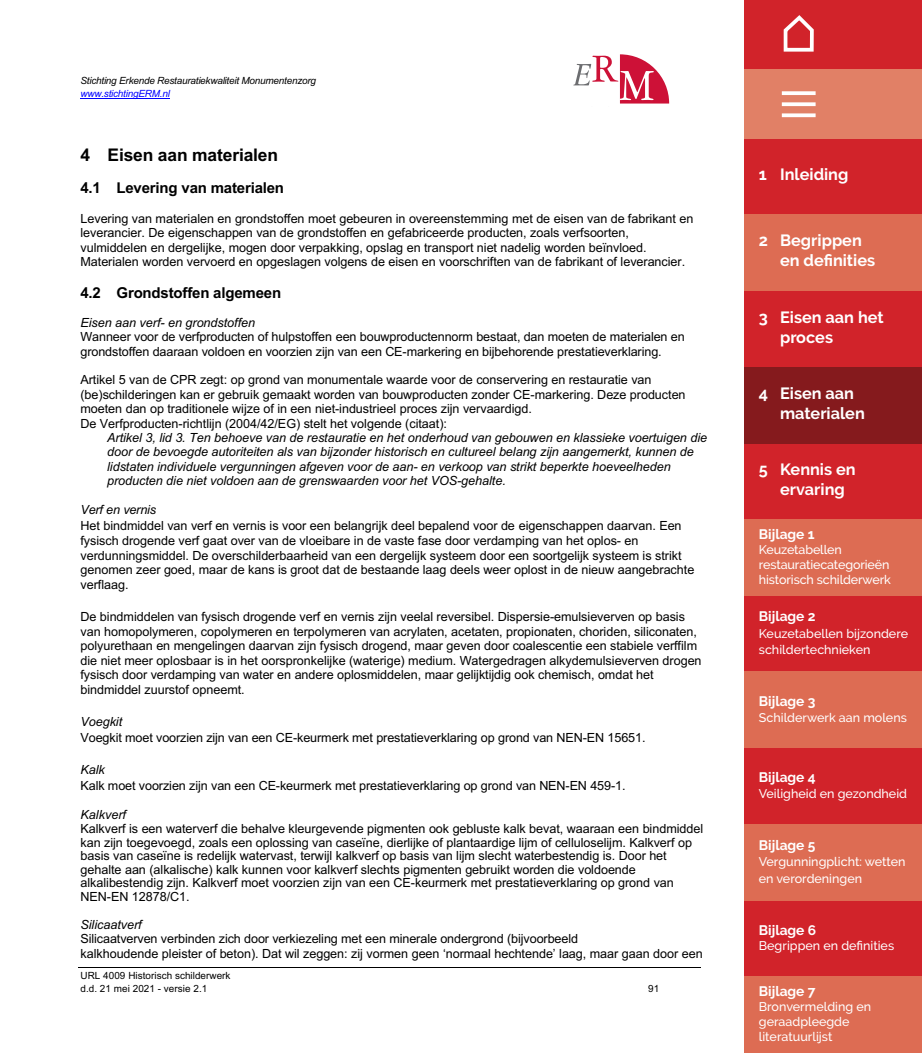
<style>
.page{position:relative;width:922px;height:1053px;background:#fff}
.page>*{position:absolute;margin:0;border:0;box-sizing:border-box;transform-origin:0 0}
.t1{font:700 17.38px "Arial";letter-spacing:-.01em;color:#000}
.t2{font:700 16.25px/20px "Raleway";color:#fff}
.t3{font:700 15px "Arial";letter-spacing:-.015em;color:#000}
.t4{font:700 13.75px "Raleway";color:#fff}
.t5{font:12.62px/14.5px "Arial";letter-spacing:-.005em;color:#000}
.t6{font:italic 12.62px "Arial";letter-spacing:-.005em;color:#000}
.t7{font:500 12.5px/15px "Raleway";color:#fff}
.t8{font:italic 9.88px/13.8px "Arial";letter-spacing:-.02em;color:#000}
.t9{font:9.88px/12.9px "Arial";letter-spacing:.005em;color:#000}
.s1{color:#00f}
.s2{font-style:italic}
</style>
<div class="page">
<hr style="left:80px;top:98px;width:90px;height:1px;background:#00f">
<hr style="left:79px;top:967px;width:621px;height:1px;background:#000">
<div style="left:744px;top:0;width:177px;height:69px;background:#d1232a"></div>
<div style="left:744px;top:443px;width:177px;height:76px;background:#d1232a"></div>
<div style="left:744px;top:138px;width:177px;height:76px;background:#d1232a"></div>
<div style="left:744px;top:595px;width:177px;height:76px;background:#d1232a"></div>
<div style="left:744px;top:291px;width:177px;height:76px;background:#d1232a"></div>
<div style="left:744px;top:748px;width:177px;height:76px;background:#d1232a"></div>
<div style="left:744px;top:900px;width:177px;height:76px;background:#d1232a"></div>
<div style="left:744px;top:69px;width:177px;height:69px;background:#e18066"></div>
<svg style="left:783px;top:15px;width:31px;height:37px"></svg>
<svg style="left:781px;top:102px;width:34px;height:4px"></svg>
<svg style="left:781px;top:91px;width:34px;height:4px"></svg>
<svg style="left:781px;top:113px;width:34px;height:4px"></svg>
<div style="left:744px;top:519px;width:177px;height:76px;background:#dd6c53"></div>
<div style="left:744px;top:214px;width:177px;height:77px;background:#dd6c53"></div>
<div style="left:744px;top:671px;width:177px;height:77px;background:#dd6c53"></div>
<div style="left:744px;top:824px;width:177px;height:76px;background:#dd6c53"></div>
<div style="left:744px;top:976px;width:177px;height:76px;background:#dd6c53"></div>
<div style="left:744px;top:367px;width:177px;height:76px;background:#851a1d"></div>
<svg style="left:573px;top:54px;width:96px;height:49px"></svg>
<div style="left:570px;top:93px;width:47px;height:11px;background:#fff"></div>
<p class="t8" style="left:80px;top:73px;width:237px">Stichting Erkende Restauratiekwaliteit Monumentenzorg <span class="s1">www.stichtingERM.nl</span></p>
<p class="t1" style="left:80px;top:143px;width:199px">4 Eisen aan materialen</p>
<p class="t3" style="left:80px;top:177px;width:205px">4.1 Levering van materialen</p>
<p class="t5" style="left:80px;top:211px;width:614px">Levering van materialen en grondstoffen moet gebeuren in overeenstemming met de eisen van de fabrikant en leverancier. De eigenschappen van de grondstoffen en gefabriceerde producten, zoals verfsoorten, vulmiddelen en dergelijke, mogen door verpakking, opslag en transport niet nadelig worden beïnvloed.<br>Materialen worden vervoerd en opgeslagen volgens de eisen en voorschriften van de fabrikant of leverancier.</p>
<p class="t3" style="left:80px;top:282px;width:202px">4.2 Grondstoffen algemeen</p>
<p class="t5" style="left:80px;top:315px;width:605px"><span class="s2">Eisen aan verf- en grondstoffen<br></span>Wanneer voor de verfproducten of hulpstoffen een bouwproductennorm bestaat, dan moeten de materialen en grondstoffen daaraan voldoen en voorzien zijn van een CE-markering en bijbehorende prestatieverklaring.</p>
<p class="t5" style="left:80px;top:372px;width:572px">Artikel 5 van de CPR zegt: op grond van monumentale waarde voor de conservering en restauratie van</p>
<p class="t5" style="left:80px;top:387px;width:606px">(be)schilderingen kan er gebruik gemaakt worden van bouwproducten zonder CE-markering. Deze producten</p>
<p class="t5" style="left:80px;top:401px;width:453px">moeten dan op traditionele wijze of in een niet-industrieel proces zijn vervaardigd.</p>
<p class="t5" style="left:80px;top:416px;width:368px">De Verfproducten-richtlijn (2004/42/EG) stelt het volgende (citaat):</p>
<p class="t6" style="left:107px;top:429px;width:601px">Artikel 3, lid 3. Ten behoeve van de restauratie en het onderhoud van gebouwen en klassieke voertuigen die</p>
<p class="t6" style="left:107px;top:443px;width:588px">door de bevoegde autoriteiten als van bijzonder historisch en cultureel belang zijn aangemerkt, kunnen de</p>
<p class="t6" style="left:107px;top:458px;width:565px">lidstaten individuele vergunningen afgeven voor de aan- en verkoop van strikt beperkte hoeveelheden</p>
<p class="t6" style="left:107px;top:472px;width:400px">producten die niet voldoen aan de grenswaarden voor het VOS-gehalte.</p>
<p class="t5" style="left:80px;top:501px;width:602px;line-height:16.2px"><span class="s2">Verf en vernis<br></span>Het bindmiddel van verf en vernis is voor een belangrijk deel bepalend voor de eigenschappen daarvan. Een</p>
<p class="t5" style="left:80px;top:533px;width:615px">fysisch drogende verf gaat over van de vloeibare in de vaste fase door verdamping van het oplos- en verdunningsmiddel. De overschilderbaarheid van een dergelijk systeem door een soortgelijk systeem is strikt genomen zeer goed, maar de kans is groot dat de bestaande laag deels weer oplost in de nieuw aangebrachte verflaag.</p>
<p class="t5" style="left:80px;top:609px;width:622px">De bindmiddelen van fysisch drogende verf en vernis zijn veelal reversibel. Dispersie-emulsieverven op basis van homopolymeren, copolymeren en terpolymeren van acrylaten, acetaten, propionaten, choriden, siliconaten, polyurethaan en mengelingen daarvan zijn fysisch drogend, maar geven door coalescentie een stabiele verffilm die niet meer oplosbaar is in het oorspronkelijke (waterige) medium. Watergedragen alkydemulsieverven drogen fysisch door verdamping van water en andere oplosmiddelen, maar gelijktijdig ook chemisch, omdat het bindmiddel zuurstof opneemt.</p>
<p class="t5" style="left:80px;top:713px;width:566px;line-height:16.2px"><span class="s2">Voegkit<br></span>Voegkit moet voorzien zijn van een CE-keurmerk met prestatieverklaring op grond van NEN-EN 15651.</p>
<p class="t5" style="left:80px;top:761px;width:546px;line-height:16.2px"><span class="s2">Kalk<br></span>Kalk moet voorzien zijn van een CE-keurmerk met prestatieverklaring op grond van NEN-EN 459-1.</p>
<p class="t5" style="left:80px;top:807px;width:624px;line-height:13.8px"><span class="s2">Kalkverf<br></span>Kalkverf is een waterverf die behalve kleurgevende pigmenten ook gebluste kalk bevat, waaraan een bindmiddel kan zijn toegevoegd, zoals een oplossing van caseïne, dierlijke of plantaardige lijm of celluloselijm. Kalkverf op basis van caseïne is redelijk watervast, terwijl kalkverf op basis van lijm slecht waterbestendig is. Door het gehalte aan (alkalische) kalk kunnen voor kalkverf slechts pigmenten gebruikt worden die voldoende alkalibestendig zijn. Kalkverf moet voorzien zijn van een CE-keurmerk met prestatieverklaring op grond van NEN-EN 12878/C1.</p>
<p class="t5" style="left:80px;top:917px;width:623px"><span class="s2">Silicaatverf<br></span>Silicaatverven verbinden zich door verkiezeling met een minerale ondergrond (bijvoorbeeld<br>kalkhoudende pleister of beton). Dat wil zeggen: zij vormen geen ‘normaal hechtende’ laag, maar gaan door een</p>
<p class="t9" style="left:80px;top:968px;width:152px">URL 4009 Historisch schilderwerk d.d. 21 mei 2021 - versie 2.1</p>
<p class="t9" style="left:648px;top:981px;width:13px">91</p>
<p class="t2" style="left:758px;top:165px;width:91px">1 Inleiding</p>
<p class="t2" style="left:780px;top:231px;width:96px;text-indent:-21px">2 Begrippen en definities</p>
<p class="t2" style="left:780px;top:307px;width:105px;text-indent:-21px">3 Eisen aan het proces</p>
<p class="t2" style="left:780px;top:383px;width:86px;text-indent:-21px">4 Eisen aan materialen</p>
<p class="t2" style="left:780px;top:459px;width:77px;text-indent:-21px">5 Kennis en ervaring</p>
<p class="t4" style="left:758px;top:526px;width:57px">Bijlage 1</p>
<p class="t7" style="left:758px;top:542px;width:133px">Keuzetabellen restauratiecategorieën historisch schilderwerk</p>
<p class="t4" style="left:758px;top:608px;width:58px">Bijlage 2</p>
<p class="t7" style="left:758px;top:625px;width:151px;line-height:16.2px">Keuzetabellen bijzondere schildertechnieken</p>
<p class="t4" style="left:758px;top:693px;width:58px">Bijlage 3</p>
<p class="t7" style="left:758px;top:710px;width:149px">Schilderwerk aan molens</p>
<p class="t4" style="left:758px;top:769px;width:58px">Bijlage 4</p>
<p class="t7" style="left:758px;top:786px;width:150px">Veiligheid en gezondheid</p>
<p class="t4" style="left:758px;top:837px;width:58px">Bijlage 5</p>
<p class="t7" style="left:758px;top:853px;width:148px;line-height:16.2px">Vergunningplicht: wetten en verordeningen</p>
<p class="t4" style="left:758px;top:922px;width:59px">Bijlage 6</p>
<p class="t7" style="left:758px;top:938px;width:137px">Begrippen en definities</p>
<p class="t4" style="left:758px;top:983px;width:58px">Bijlage 7</p>
<p class="t7" style="left:758px;top:999px;width:114px">Bronvermelding en geraadpleegde literatuurlijst</p>
</div>
